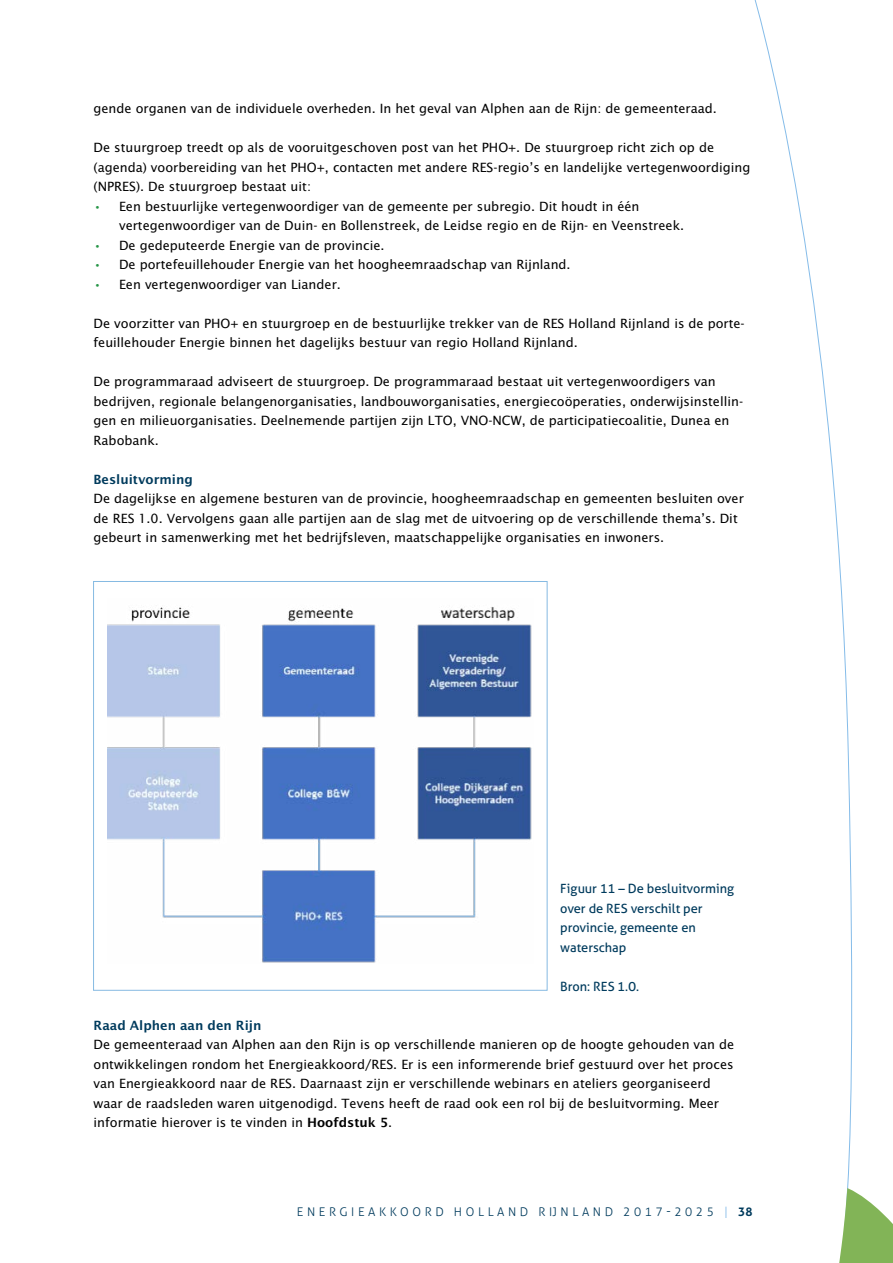
<style>
.page{position:relative;width:893px;height:1263px;background:#fff}
.page>*{position:absolute;margin:0;border:0;box-sizing:border-box;transform-origin:0 0}
.AadR-plat{font:12.75px/19.5px "Lucida Sans";color:#000}
.AadR-titel_tabel___g{font:12.75px/19.5px "Aller";color:#003b5d}
.AadR-titel_tabel___g-2{font:700 12.75px "Lucida Sans";color:#003b5d}
.AadR-tussenkop{font:700 12.75px "Lucida Sans";color:#003b5d}
.t1{font:300 12px "Aller";letter-spacing:.3em;color:#003b5d}
.s1{font-weight:700;color:#269547}
.s2{font-weight:700}
.s3{color:#85bce9}
</style>
<div class="page">
<svg style="left:754px;top:0;width:99px;height:1188px"></svg>
<svg style="left:839px;top:1188px;width:54px;height:75px"></svg>
<img style="left:107px;top:607px;width:425px;height:356px">
<p class="AadR-plat" style="left:94px;top:99px;width:625px">gende organen van de individuele overheden. In het geval van Alphen aan de Rijn: de gemeenteraad.</p>
<p class="AadR-plat" style="left:94px;top:138px;width:658px">De stuurgroep treedt op als de vooruitgeschoven post van het PHO+. De stuurgroep richt zich op de (agenda) voorbereiding van het PHO+, contacten met andere RES-regio’s en landelijke vertegenwoordiging (NPRES). De stuurgroep bestaat uit:</p>
<p class="AadR-plat" style="left:119px;top:196px;width:567px;text-indent:-26px"><span class="s1">•</span> Een bestuurlijke vertegenwoordiger van de gemeente per subregio. Dit houdt in één vertegenwoordiger van de Duin- en Bollenstreek, de Leidse regio en de Rijn- en Veenstreek.</p>
<p class="AadR-plat" style="left:94px;top:235px;width:292px"><span class="s1">•</span> De gedeputeerde Energie van de provincie.</p>
<p class="AadR-plat" style="left:94px;top:255px;width:479px"><span class="s1">•</span> De portefeuillehouder Energie van het hoogheemraadschap van Rijnland.</p>
<p class="AadR-plat" style="left:94px;top:274px;width:249px"><span class="s1">•</span> Een vertegenwoordiger van Liander.</p>
<p class="AadR-plat" style="left:94px;top:313px;width:653px">De voorzitter van PHO+ en stuurgroep en de bestuurlijke trekker van de RES Holland Rijnland is de porte&shy;feuillehouder Energie binnen het dagelijks bestuur van regio Holland Rijnland.</p>
<p class="AadR-plat" style="left:94px;top:372px;width:651px">De programmaraad adviseert de stuurgroep. De programmaraad bestaat uit vertegenwoordigers van bedrijven, regionale belangenorganisaties, landbouworganisaties, energiecoöperaties, onderwijsinstellin&shy;gen en milieuorganisaties. Deelnemende partijen zijn LTO, VNO-NCW, de participatiecoalitie, Dunea en Rabobank.</p>
<p class="AadR-tussenkop" style="left:94px;top:472px;width:101px">Besluitvorming</p>
<p class="AadR-plat" style="left:94px;top:489px;width:652px">De dagelijkse en algemene besturen van de provincie, hoogheemraadschap en gemeenten besluiten over de RES 1.0. Vervolgens gaan alle partijen aan de slag met de uitvoering op de verschillende thema’s. Dit gebeurt in samenwerking met het bedrijfsleven, maatschappelijke organisaties en inwoners.</p>
<p class="AadR-titel_tabel___g" style="left:560px;top:879px;width:175px">Figuur 11 – De besluitvorming over de RES verschilt per provincie, gemeente en waterschap</p>
<p class="AadR-titel_tabel___g" style="left:560px;top:976px;width:80px">Bron: RES 1.0.</p>
<p class="AadR-titel_tabel___g-2" style="left:94px;top:1018px;width:169px">Raad Alphen aan den Rijn</p>
<p class="AadR-plat" style="left:94px;top:1035px;width:642px">De gemeenteraad van Alphen aan den Rijn is op verschillende manieren op de hoogte gehouden van de ontwikkelingen rondom het Energieakkoord/RES. Er is een informerende brief gestuurd over het proces van Energieakkoord naar de RES. Daarnaast zijn er verschillende webinars en ateliers georganiseerd waar de raadsleden waren uitgenodigd. Tevens heeft de raad ook een rol bij de besluitvorming. Meer informatie hierover is te vinden in <span class="s2">Hoofdstuk 5</span>.</p>
<p class="t1" style="left:297px;top:1204px;width:457px">ENERGIEAKKOORD HOLLAND RIJNLAND 2017-2025 <span class="s3">|</span> <span class="s2">38</span></p>
</div>
